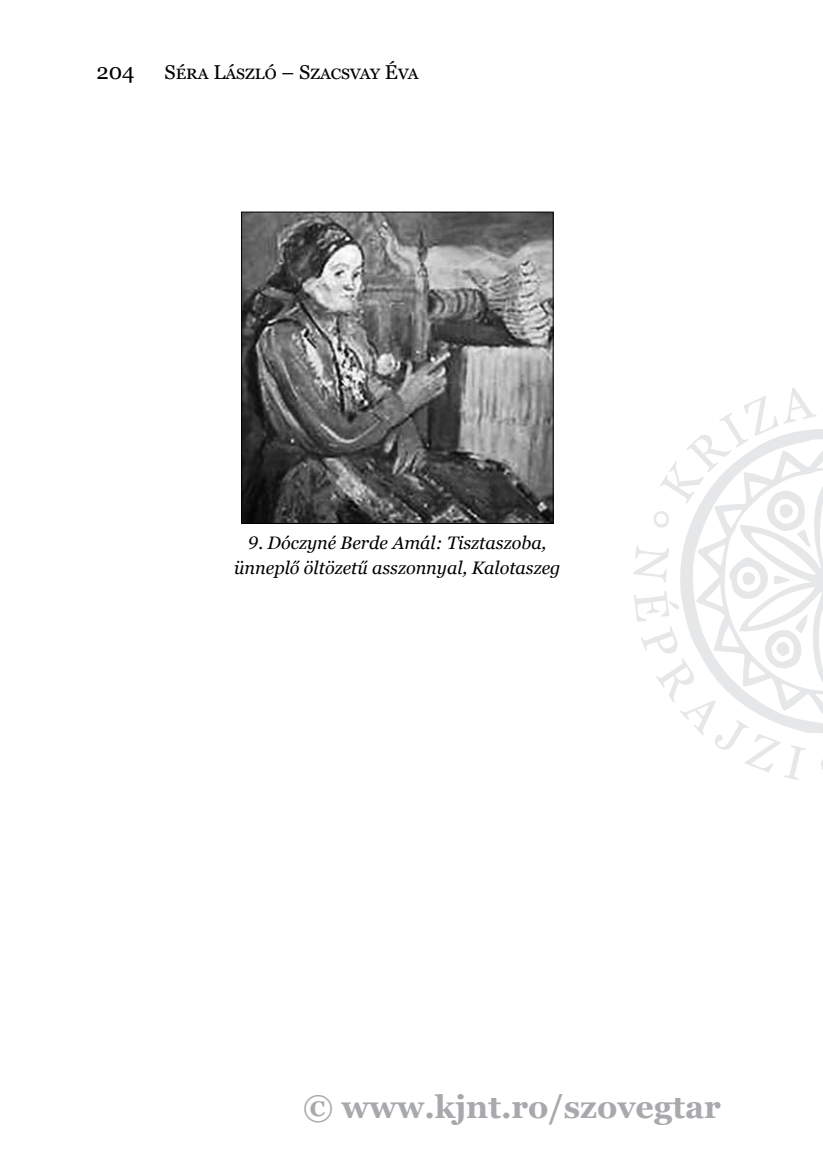
<style>
.page{position:relative;width:823px;height:1163px;background:#fff}
.page>*{position:absolute;margin:0;border:0;box-sizing:border-box;transform-origin:0 0}
.t1{font:700 32px "Georgia";color:#a7a9ac}
.t2{font:22px "Georgia";color:#000}
.t3{font:20px "Georgia";color:#000}
.t4{font:italic 18px/25.2px "Georgia";color:#000;text-align:center}
</style>
<div class="page">
<svg style="left:633px;top:387px;width:189px;height:393px"></svg>
<img style="left:243px;top:213px;width:308px;height:309px">
<div style="left:241px;top:211px;width:312px;height:313px;border:1px solid #000"></div>
<p class="t2" style="left:96px;top:58px;width:40px">204</p>
<p class="t3" style="left:164px;top:60px;width:255px">Séra László – Szacsvay Éva</p>
<p class="t4" style="left:234px;top:530px;width:327px">9. Dóczyné Berde Amál: Tisztaszoba, ünneplő öltözetű asszonnyal, Kalotaszeg</p>
<h1 class="t1" style="left:303px;top:1085px;width:419px">© www.kjnt.ro/szovegtar</h1>
</div>
